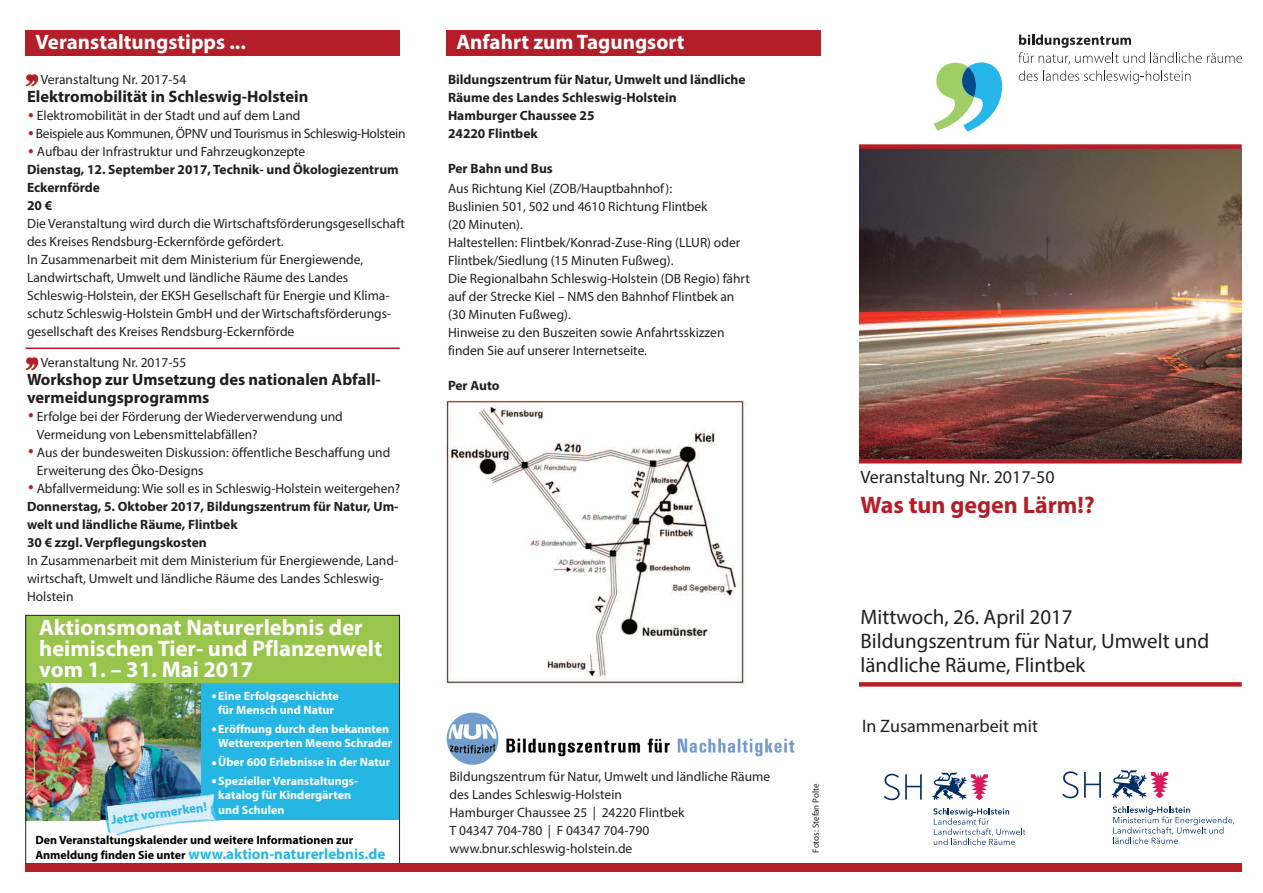
<style>
.page{position:relative;width:1263px;height:893px;background:#fff}
.page>*{position:absolute;margin:0;border:0;box-sizing:border-box;transform-origin:0 0}
.t1{font:34.5px "Myriad Pro";color:#b31e28}
.t2{font:33px "Myriad Pro";color:#fff}
.t3{font:700 24px "Myriad Pro";color:#b31e28}
.t4{font:700 22.5px/21px "Myriad Pro";color:#fff}
.t5{font:21px/24px "Myriad Pro";color:#231f20}
.t6{font:700 21px "Myriad Pro";color:#fff}
.t7{font:18px "Myriad Pro";color:#231f20}
.t8{font:700 16.5px/18px "Myriad Pro";color:#231f20}
.t9{font:700 15px "Myriad Pro";color:#26b6e4}
.t10{font:13.5px/18px "Myriad Pro";color:#231f20}
.t11{font:700 13.5px/18px "Myriad Pro";color:#231f20}
.t12{font:13.5px "Myriad Pro";letter-spacing:-.02em;color:#231f20}
.t13{font:700 12.9px "Myriad Pro";color:#26b6e4}
.t14{font:700 12px/14.4px "Myriad Pro";color:#fff}
.t15{font:700 12px "Myriad Pro";color:#000}
.t16{font:9px "Myriad Pro";color:#231f20}
.s1{font-size:12px;color:#000}
.s2{font-family:"Lucida Grande"}
</style>
<div class="page">
<div style="left:200px;top:655px;width:200px;height:165px;background:#26b6e4"></div>
<img style="left:28px;top:683px;width:172px;height:137px">
<div style="left:26px;top:615px;width:374px;height:68px;background:#98c54c"></div>
<img style="left:99px;top:820px;width:131px;height:16px">
<img style="left:98px;top:793px;width:102px;height:27px">
<img style="left:107px;top:794px;width:109px;height:40px">
<div style="left:859px;top:682px;width:383px;height:5px;background:#b31e28"></div>
<svg style="left:1018px;top:35px;width:224px;height:30px"></svg>
<svg style="left:1019px;top:71px;width:171px;height:13px"></svg>
<svg style="left:934px;top:62px;width:68px;height:70px"></svg>
<div style="left:446px;top:30px;width:375px;height:25px;background:#b31e28"></div>
<div style="left:26px;top:30px;width:374px;height:25px;background:#b31e28"></div>
<hr style="left:26px;top:347px;width:374px;height:2px;background:#b31e28">
<svg style="left:25px;top:74px;width:13px;height:13px"></svg>
<svg style="left:26px;top:358px;width:12px;height:12px"></svg>
<div style="left:26px;top:863px;width:1216px;height:9px;background:#b31e28"></div>
<img style="left:446px;top:712px;width:349px;height:53px">
<img style="left:446px;top:400px;width:300px;height:287px">
<svg style="left:1113px;top:806px;width:121px;height:38px"></svg>
<svg style="left:1062px;top:771px;width:16px;height:27px"></svg>
<svg style="left:1084px;top:772px;width:17px;height:26px"></svg>
<svg style="left:1111px;top:770px;width:57px;height:28px"></svg>
<svg style="left:933px;top:808px;width:92px;height:37px"></svg>
<svg style="left:884px;top:774px;width:38px;height:26px"></svg>
<svg style="left:932px;top:772px;width:56px;height:28px"></svg>
<img style="left:859px;top:149px;width:383px;height:310px">
<div style="left:859px;top:144px;width:383px;height:5px;background:#b31e28"></div>
<hr style="left:859px;top:459px;width:383px;height:4px;background:#b31e28">
<h3 class="t6" style="left:36px;top:34px;width:212px">Veranstaltungstipps ...</h3>
<h3 class="t6" style="left:456px;top:34px;width:230px">Anfahrt zum Tagungsort</h3>
<p class="t10" style="left:41px;top:72px;width:147px">Veranstaltung Nr. 2017-54</p>
<p class="t8" style="left:27px;top:89px;width:283px">Elektromobilität in Schleswig-Holstein</p>
<h1 class="t1" style="left:27px;top:92px;width:9px">.</h1>
<p class="t10" style="left:37px;top:108px;width:265px">Elektromobilität in der Stadt und auf dem Land</p>
<h1 class="t1" style="left:27px;top:110px;width:9px">.</h1>
<p class="t12" style="left:36px;top:129px;width:371px">Beispiele aus Kommunen, ÖPNV undTourismus in Schleswig-Holstein</p>
<h1 class="t1" style="left:27px;top:128px;width:9px">.</h1>
<p class="t10" style="left:37px;top:144px;width:270px">Aufbau der Infrastruktur und Fahrzeugkonzepte</p>
<p class="t11" style="left:27px;top:162px;width:373px">Dienstag, 12. September 2017, Technik- und Ökologiezentrum<br>Eckernförde<br>20€</p>
<p class="t10" style="left:27px;top:216px;width:379px">Die Veranstaltung wird durch die Wirtschaftsförderungsgesellschaft des Kreises Rendsburg-Eckernförde gefördert.<br>In Zusammenarbeit mit dem Ministerium für Energiewende, Landwirtschaft, Umwelt und ländliche Räume des Landes Schleswig-Holstein, der EKSH Gesellschaft für Energie und Klima&shy;schutz Schleswig-Holstein GmbH und der Wirtschaftsförderungs&shy;gesellschaft des Kreises Rendsburg-Eckernförde</p>
<p class="t10" style="left:41px;top:354px;width:147px">Veranstaltung Nr. 2017-55</p>
<p class="t8" style="left:27px;top:372px;width:355px">Workshop zur Umsetzung des nationalen Abfall&shy;vermeidungsprogramms</p>
<h1 class="t1" style="left:27px;top:393px;width:9px">.</h1>
<p class="t10" style="left:37px;top:408px;width:307px">Erfolge bei der Förderung der Wiederverwendung und<br>Vermeidung von Lebensmittelabfällen?</p>
<h1 class="t1" style="left:27px;top:429px;width:9px">.</h1>
<p class="t10" style="left:37px;top:444px;width:355px">Aus der bundesweiten Diskussion: öffentliche Beschaffung und<br>Erweiterung des Öko-Designs</p>
<h1 class="t1" style="left:27px;top:465px;width:9px">.</h1>
<p class="t10" style="left:37px;top:480px;width:365px">Abfallvermeidung: Wie soll es in Schleswig-Holstein weitergehen?</p>
<p class="t11" style="left:27px;top:498px;width:373px">Donnerstag, 5. Oktober 2017, Bildungszentrum für Natur, Um&shy;welt und ländliche Räume, Flintbek<br>30 € zzgl. Verpflegungskosten</p>
<p class="t10" style="left:27px;top:552px;width:373px">In Zusammenarbeit mit dem Ministerium für Energiewende, Land&shy;wirtschaft, Umwelt und ländliche Räume des Landes Schleswig-<br>Holstein</p>
<p class="t11" style="left:448px;top:71px;width:299px">Bildungszentrum für Natur, Umwelt und ländliche<br>Räume des Landes Schleswig-Holstein<br>Hamburger Chaussee 25<br>24220 Flintbek</p>
<p class="t11" style="left:448px;top:160px;width:106px">Per Bahn und Bus</p>
<p class="t10" style="left:448px;top:181px;width:303px">Aus Richtung Kiel (ZOB/Hauptbahnhof):<br>Buslinien 501, 502 und 4610 Richtung Flintbek<br>(20 Minuten).<br>Haltestellen: Flintbek/Konrad-Zuse-Ring (LLUR) oder Flintbek/Siedlung (15 Minuten Fußweg).<br>Die Regionalbahn Schleswig-Holstein (DB Regio) fährt auf der Strecke Kiel – NMS den Bahnhof Flintbek an (30 Minuten Fußweg).<br>Hinweise zu den Buszeiten sowie Anfahrtsskizzen finden Sie auf unserer Internetseite.</p>
<p class="t11" style="left:448px;top:378px;width:53px">Per Auto</p>
<h3 class="t4" style="left:39px;top:619px;width:345px">Aktionsmonat Naturerlebnis der heimischen Tier- und Pflanzenwelt vom 1. – 31. Mai 2017</h3>
<h2 class="t2" style="left:210px;top:675px;width:8px">.</h2>
<p class="t14" style="left:218px;top:689px;width:122px">Eine Erfolgsgeschichte für Mensch und Natur</p>
<h2 class="t2" style="left:210px;top:708px;width:8px">.</h2>
<p class="t14" style="left:218px;top:722px;width:176px">Eröffnung durch den bekannten<br>Wetterexperten Meeno Schrader</p>
<h2 class="t2" style="left:210px;top:741px;width:8px">.</h2>
<p class="t14" style="left:218px;top:756px;width:174px">Über 600 Erlebnisse in der Natur</p>
<h2 class="t2" style="left:210px;top:760px;width:8px">.</h2>
<p class="t14" style="left:218px;top:774px;width:141px">Spezieller Veranstaltungs&shy;katalog für Kindergärten und Schulen</p>
<p class="t13" style="left:111px;top:815px;width:98px;rotate:-8deg">Jetzt vormerken!</p>
<p class="t15" style="left:35px;top:836px;width:320px">Den Veranstaltungskalender und weitere Informationen zur</p>
<p class="t9" style="left:35px;top:849px;width:351px"><span class="s1">Anmeldung finden Sie unter</span> www.aktion-naturerlebnis.de</p>
<p class="t10" style="left:449px;top:768px;width:322px">Bildungszentrum für Natur, Umwelt und ländliche Räume des Landes Schleswig-Holstein<br>Hamburger Chaussee 25 | 24220 Flintbek<br>T 04347 704-780 | F 04347 704-790 www.bnur.schleswig-holstein.de</p>
<p class="t16" style="left:812px;top:852px;width:71px;rotate:-90deg">Fotos: Stefan Polte</p>
<h3 class="t7" style="left:860px;top:470px;width:196px">Veranstaltung Nr. 2017-50</h3>
<h3 class="t3" style="left:860px;top:495px;width:236px">Was tun gegen Lärm!?</h3>
<h3 class="t5" style="left:860px;top:606px;width:350px">Mittwoch, 26. April 2017<br>Bildungszentrum fu<span class="s2">̈</span>r Natur, Umwelt und ländliche Räume, Flintbek</h3>
<h3 class="t7" style="left:862px;top:719px;width:177px">In Zusammenarbeit mit</h3>
</div>
